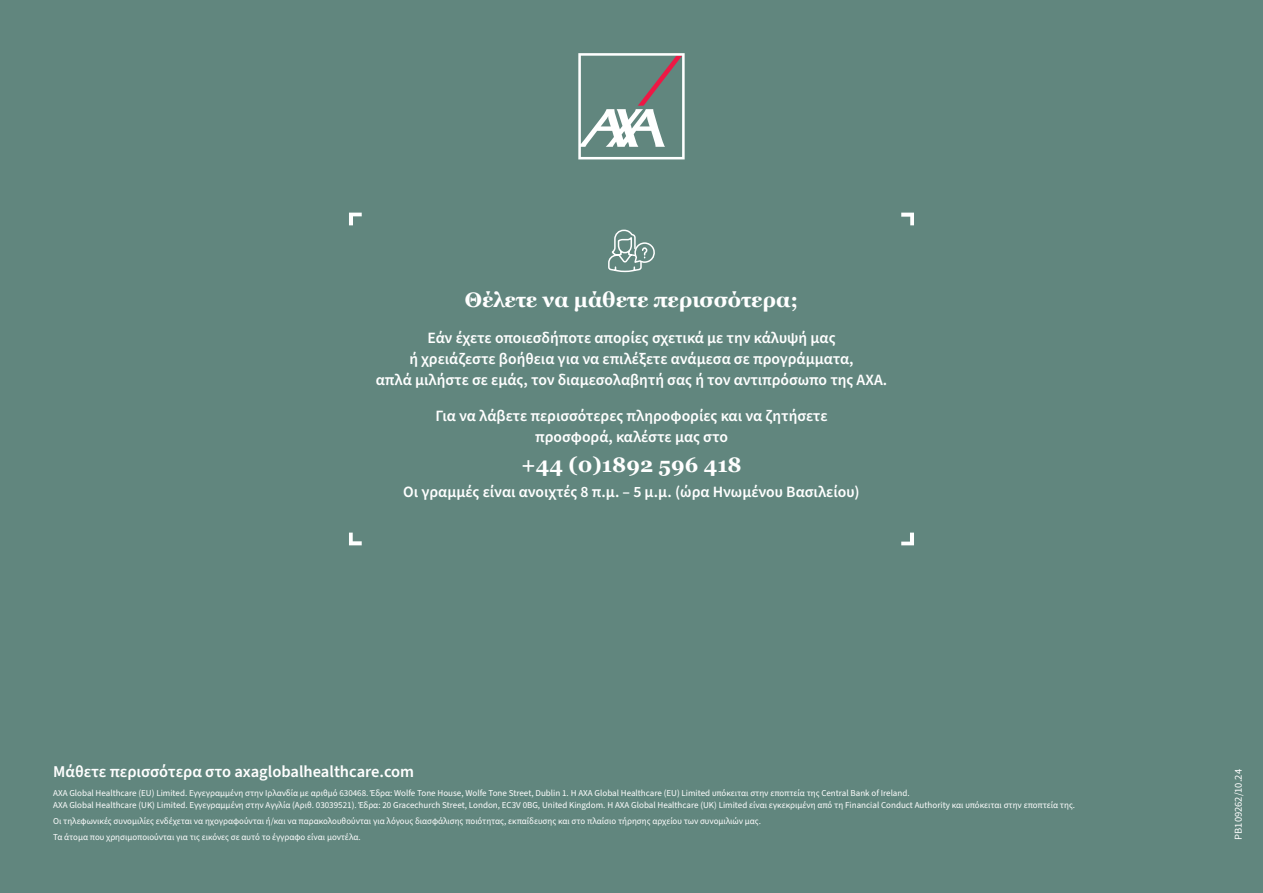
<style>
.page{position:relative;width:1263px;height:893px;background:#61867e}
.page>*{position:absolute;margin:0;border:0;box-sizing:border-box;transform-origin:0 0}
.t1{font:700 21px "Georgia";color:#fff}
.legal_information{font:600 16.5px "Source Sans Pro";color:#fff}
.body_copy_-_larger{font:600 15.75px/21px "Source Sans Pro";letter-spacing:-.005em;color:#fff;text-align:center}
.reference{font:10.5px "Source Sans Pro";color:#fff}
.legal_information-2{font:9px "Source Sans Pro";color:#fff}
</style>
<div class="page">
<svg style="left:578px;top:53px;width:107px;height:106px"></svg>
<svg style="left:608px;top:229px;width:47px;height:44px"></svg>
<svg style="left:349px;top:533px;width:13px;height:12px"></svg>
<svg style="left:901px;top:533px;width:13px;height:12px"></svg>
<svg style="left:349px;top:213px;width:13px;height:12px"></svg>
<svg style="left:901px;top:213px;width:13px;height:12px"></svg>
<p class="t1" style="left:465px;top:286px;width:335px">Θέλετε να μάθετε περισσότερα;</p>
<p class="body_copy_-_larger" style="left:376px;top:327px;width:513px">Εάν έχετε οποιεσδήποτε απορίες σχετικά με την κάλυψή μας<br>ή χρειάζεστε βοήθεια για να επιλέξετε ανάμεσα σε προγράμματα,<br>απλά μιλήστε σε εμάς, τον διαμεσολαβητή σας ή τον αντιπρόσωπο της AXA.</p>
<p class="body_copy_-_larger" style="left:435px;top:405px;width:394px">Για να λάβετε περισσότερες πληροφορίες και να ζητήσετε προσφορά, καλέστε μας στο</p>
<p class="t1" style="left:521px;top:452px;width:222px">+44 (0)1892 596 418</p>
<p class="body_copy_-_larger" style="left:403px;top:482px;width:458px">Οι γραμμές είναι ανοιχτές 8 π.μ. – 5 μ.μ. (ώρα Ηνωμένου Βασιλείου)</p>
<p class="legal_information" style="left:53px;top:760px;width:363px">Μάθετε περισσότερα στο axaglobalhealthcare.com</p>
<p class="legal_information-2" style="left:53px;top:787px;width:858px">AXA Global Healthcare (EU) Limited. Εγγεγραμμένη στην Ιρλανδία με αριθμό 630468. Έδρα: Wolfe Tone House, Wolfe Tone Street, Dublin 1. Η AXA Global Healthcare (EU) Limited υπόκειται στην εποπτεία της Central Bank of Ireland.</p>
<p class="legal_information-2" style="left:53px;top:799px;width:1023px">AXA Global Healthcare (UK) Limited. Εγγεγραμμένη στην Αγγλία (Αριθ. 03039521). Έδρα: 20 Gracechurch Street, London, EC3V 0BG, United Kingdom. Η AXA Global Healthcare (UK) Limited είναι εγκεκριμένη από τη Financial Conduct Authority και υπόκειται στην εποπτεία της.</p>
<p class="legal_information-2" style="left:53px;top:815px;width:709px">Οι τηλεφωνικές συνομιλίες ενδέχεται να ηχογραφούνται ή/και να παρακολουθούνται για λόγους διασφάλισης ποιότητας, εκπαίδευσης και στο πλαίσιο τήρησης αρχείου των συνομιλιών μας.</p>
<p class="legal_information-2" style="left:53px;top:831px;width:309px">Τα άτομα που χρησιμοποιούνται για τις εικόνες σε αυτό το έγγραφο είναι μοντέλα.</p>
<p class="reference" style="left:1231px;top:840px;width:72px;rotate:-90deg">PB109262/10.24</p>
</div>
